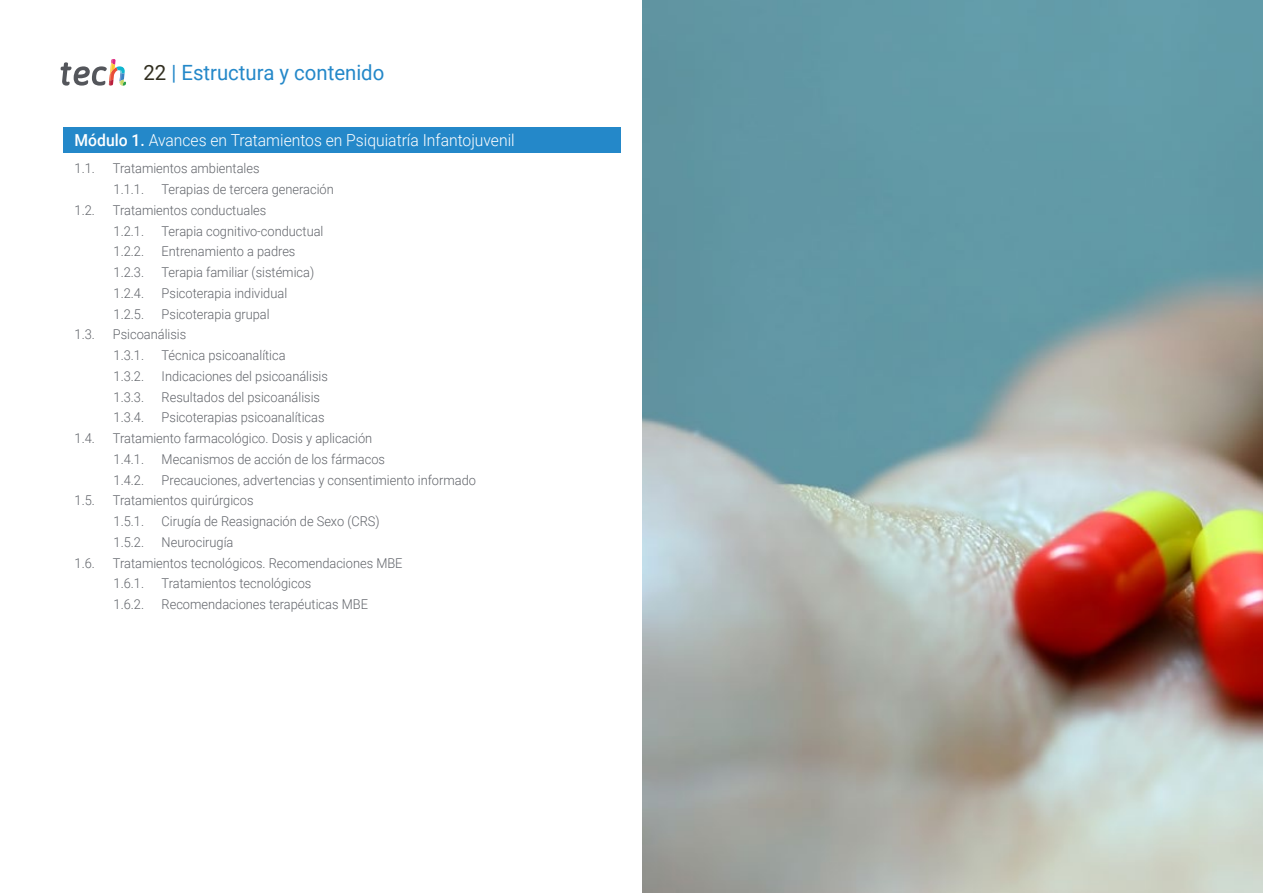
<style>
.page{position:relative;width:1263px;height:893px;background:#fff}
.page>*{position:absolute;margin:0;border:0;box-sizing:border-box;transform-origin:0 0}
.t1{font:21px "Roboto";color:#2488c9}
.t2{font:300 16.5px "Roboto";color:#fff;scale:.95 1}
.t3{font:300 13.5px/20.7px "Roboto";color:#61646a;scale:.95 1}
.s1{color:#312e20}
.s2{font-weight:500}
</style>
<div class="page">
<div style="left:64px;top:128px;width:557px;height:25px;background:#2488c9"></div>
<img style="left:642px;top:0;width:621px;height:893px">
<svg style="left:61px;top:59px;width:65px;height:27px"></svg>
<h1 class="t1" style="left:144px;top:57px;width:242px"><span class="s1">22</span> | Estructura y contenido</h1>
<p class="t2" style="left:75px;top:129px;width:465px"><span class="s2">Módulo 1.</span> Avances en Tratamientos en Psiquiatría Infantojuvenil</p>
<p class="t3" style="left:75px;top:158px;width:23px">1.1.</p>
<p class="t3" style="left:113px;top:158px;width:156px">Tratamientos ambientales<br>1.1.1.</p>
<p class="t3" style="left:162px;top:179px;width:183px">Terapias de tercera generación</p>
<p class="t3" style="left:75px;top:199px;width:23px">1.2.</p>
<p class="t3" style="left:113px;top:199px;width:163px">Tratamientos conductuales<br>1.2.1.</p>
<p class="t3" style="left:162px;top:220px;width:172px">Terapia cognitivo-conductual</p>
<p class="t3" style="left:114px;top:241px;width:34px">1.2.2.</p>
<p class="t3" style="left:162px;top:241px;width:142px">Entrenamiento a padres</p>
<p class="t3" style="left:114px;top:262px;width:34px">1.2.3.</p>
<p class="t3" style="left:162px;top:262px;width:162px">Terapia familiar (sistémica)</p>
<p class="t3" style="left:114px;top:282px;width:34px">1.2.4.</p>
<p class="t3" style="left:162px;top:282px;width:134px">Psicoterapia individual</p>
<p class="t3" style="left:114px;top:303px;width:34px">1.2.5.</p>
<p class="t3" style="left:162px;top:303px;width:115px">Psicoterapia grupal</p>
<p class="t3" style="left:75px;top:324px;width:23px">1.3.</p>
<p class="t3" style="left:113px;top:324px;width:79px">Psicoanálisis<br>1.3.1.</p>
<p class="t3" style="left:162px;top:345px;width:132px">Técnica psicoanalítica</p>
<p class="t3" style="left:114px;top:365px;width:34px">1.3.2.</p>
<p class="t3" style="left:162px;top:365px;width:177px">Indicaciones del psicoanálisis</p>
<p class="t3" style="left:114px;top:386px;width:34px">1.3.3.</p>
<p class="t3" style="left:162px;top:386px;width:168px">Resultados del psicoanálisis</p>
<p class="t3" style="left:114px;top:407px;width:34px">1.3.4.</p>
<p class="t3" style="left:162px;top:407px;width:173px">Psicoterapias psicoanalíticas</p>
<p class="t3" style="left:75px;top:428px;width:23px">1.4.</p>
<p class="t3" style="left:113px;top:428px;width:275px">Tratamiento farmacológico. Dosis y aplicación<br>1.4.1.</p>
<p class="t3" style="left:162px;top:448px;width:237px">Mecanismos de acción de los fármacos</p>
<p class="t3" style="left:114px;top:469px;width:34px">1.4.2.</p>
<p class="t3" style="left:162px;top:469px;width:332px">Precauciones, advertencias y consentimiento informado</p>
<p class="t3" style="left:75px;top:490px;width:23px">1.5.</p>
<p class="t3" style="left:113px;top:490px;width:150px">Tratamientos quirúrgicos<br>1.5.1.</p>
<p class="t3" style="left:162px;top:511px;width:231px">Cirugía de Reasignación de Sexo (CRS)</p>
<p class="t3" style="left:114px;top:531px;width:34px">1.5.2.</p>
<p class="t3" style="left:162px;top:531px;width:77px">Neurocirugía</p>
<p class="t3" style="left:75px;top:552px;width:23px">1.6.</p>
<p class="t3" style="left:113px;top:552px;width:306px">Tratamientos tecnológicos. Recomendaciones MBE<br>1.6.1.</p>
<p class="t3" style="left:162px;top:573px;width:159px">Tratamientos tecnológicos</p>
<p class="t3" style="left:114px;top:594px;width:34px">1.6.2.</p>
<p class="t3" style="left:162px;top:594px;width:219px">Recomendaciones terapéuticas MBE</p>
</div>
